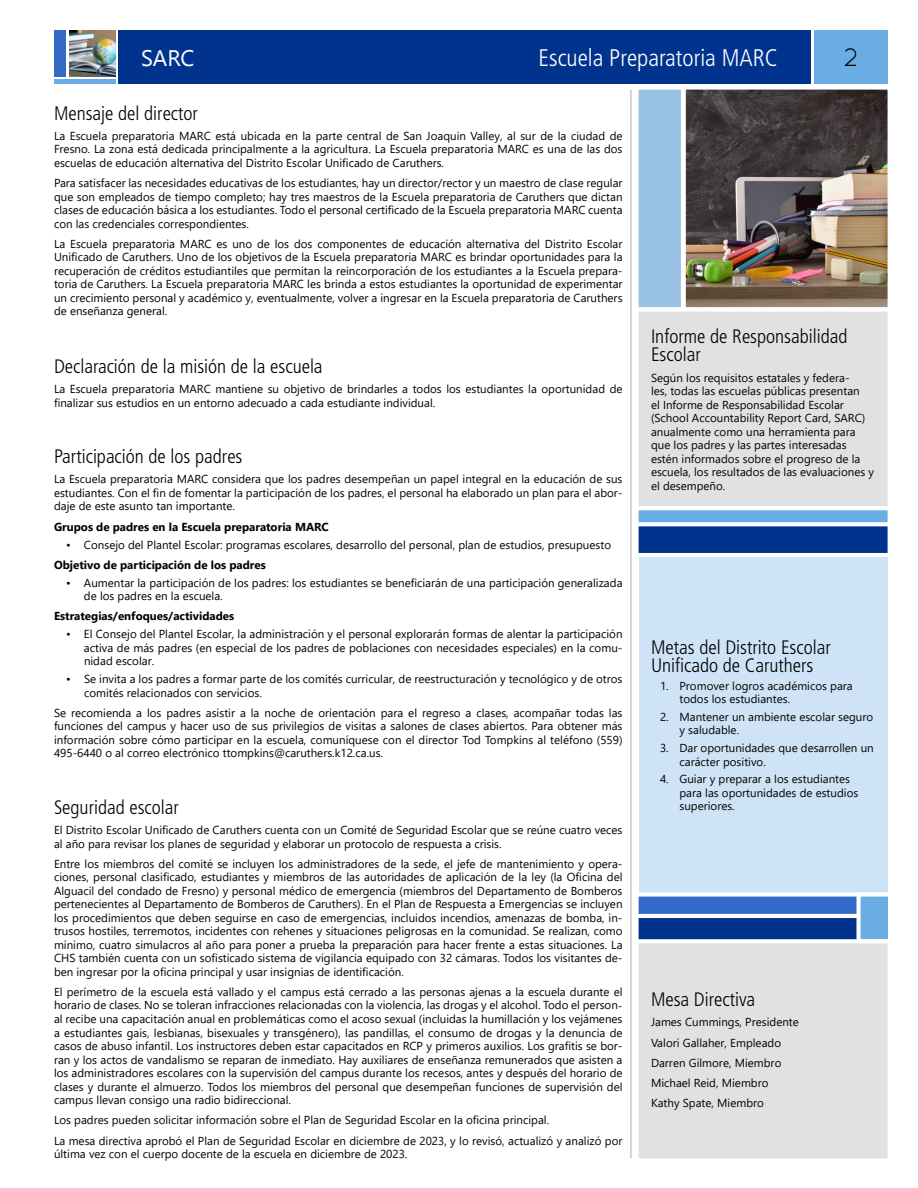
<style>
.page{position:relative;width:918px;height:1188px;background:#fff}
.page>*{position:absolute;margin:0;border:0;box-sizing:border-box;transform-origin:0 0}
.t1{font:25.5px "Quicksand";color:#010101}
.t2{font:300 condensed 24px "Frutiger LT Std";color:#fff}
.t3{font:300 condensed 19.5px/18px "Frutiger LT Std";color:#010101}
.t4{font:11.55px/13.5px "Segoe UI";color:#010101}
.t5{font:700 11.55px "Segoe UI";color:#010101}
</style>
<div class="page">
<div style="left:815px;top:30px;width:73px;height:54px;background:#6aade4"></div>
<div style="left:639px;top:90px;width:249px;height:1068px;background:#cee4f6"></div>
<hr style="left:630px;top:90px;width:2px;height:1068px;background:#c8c8c8">
<div style="left:118px;top:30px;width:694px;height:54px;background:#00338d"></div>
<img style="left:69px;top:30px;width:47px;height:46px">
<div style="left:54px;top:30px;width:12px;height:46px;background:#3469c8"></div>
<hr style="left:54px;top:80px;width:62px;height:4px;background:#6aade4">
<div style="left:638px;top:313px;width:250px;height:193px;background:#e1e1e1"></div>
<div style="left:638px;top:943px;width:250px;height:216px;background:#e1e1e1"></div>
<div style="left:635px;top:908px;width:257px;height:35px;background:#00338d;border:4px solid #fff"></div>
<div style="left:635px;top:893px;width:257px;height:25px;background:#3469c8;border:4px solid #fff"></div>
<svg style="left:861px;top:898px;width:26px;height:40px"></svg>
<div style="left:856px;top:893px;width:36px;height:50px;border:4px solid #fff"></div>
<div style="left:635px;top:522px;width:257px;height:35px;background:#00338d;border:4px solid #fff"></div>
<div style="left:635px;top:506px;width:257px;height:20px;background:#6aade4;border:4px solid #fff"></div>
<svg style="left:638px;top:89px;width:42px;height:224px;background:#9ec5e6"></svg>
<img style="left:680px;top:83px;width:208px;height:230px">
<h2 class="t2" style="left:539px;top:44px;width:241px">Escuela Preparatoria MARC</h2>
<h1 class="t1" style="left:844px;top:42px;width:17px">2</h1>
<h3 class="t3" style="left:54px;top:104px;width:146px">Mensaje del director</h3>
<p class="t4" style="left:54px;top:128px;width:570px;text-align:justify">La Escuela preparatoria MARC está ubicada en la parte central de San Joaquin Valley, al sur de la ciudad de Fresno. La zona está dedicada principalmente a la agricultura. La Escuela preparatoria MARC es una de las dos escuelas de educación alternativa del Distrito Escolar Unificado de Caruthers.</p>
<p class="t4" style="left:54px;top:175px;width:570px;text-align:justify">Para satisfacer las necesidades educativas de los estudiantes, hay un director/rector y un maestro de clase regular que son empleados de tiempo completo; hay tres maestros de la Escuela preparatoria de Caruthers que dictan clases de educación básica a los estudiantes. Todo el personal certificado de la Escuela preparatoria MARC cuenta con las credenciales correspondientes.</p>
<p class="t4" style="left:54px;top:236px;width:570px;text-align:justify">La Escuela preparatoria MARC es uno de los dos componentes de educación alternativa del Distrito Escolar Unificado de Caruthers. Uno de los objetivos de la Escuela preparatoria MARC es brindar oportunidades para la recuperación de créditos estudiantiles que permitan la reincorporación de los estudiantes a la Escuela prepara&shy;toria de Caruthers. La Escuela preparatoria MARC les brinda a estos estudiantes la oportunidad de experimentar un crecimiento personal y académico y, eventualmente, volver a ingresar en la Escuela preparatoria de Caruthers de enseñanza general.</p>
<h3 class="t3" style="left:54px;top:358px;width:270px">Declaración de la misión de la escuela</h3>
<p class="t4" style="left:54px;top:381px;width:570px">La Escuela preparatoria MARC mantiene su objetivo de brindarles a todos los estudiantes la oportunidad de finalizar sus estudios en un entorno adecuado a cada estudiante individual.</p>
<h3 class="t3" style="left:54px;top:448px;width:190px">Participación de los padres</h3>
<p class="t4" style="left:54px;top:472px;width:570px;text-align:justify">La Escuela preparatoria MARC considera que los padres desempeñan un papel integral en la educación de sus estudiantes. Con el fin de fomentar la participación de los padres, el personal ha elaborado un plan para el abor&shy;daje de este asunto tan importante.</p>
<p class="t5" style="left:54px;top:516px;width:276px">Grupos de padres en la Escuela preparatoria MARC</p>
<p class="t4" style="left:66px;top:537px;width:547px">• Consejo del Plantel Escolar: programas escolares, desarrollo del personal, plan de estudios, presupuesto</p>
<p class="t5" style="left:54px;top:554px;width:213px">Objetivo de participación de los padres</p>
<p class="t4" style="left:84px;top:575px;width:540px;text-indent:-18px">• Aumentar la participación de los padres: los estudiantes se beneficiarán de una participación generalizada de los padres en la escuela.</p>
<p class="t5" style="left:54px;top:605px;width:182px">Estrategias/enfoques/actividades</p>
<p class="t4" style="left:84px;top:626px;width:540px;text-align:justify;text-indent:-18px">• El Consejo del Plantel Escolar, la administración y el personal explorarán formas de alentar la participación activa de más padres (en especial de los padres de poblaciones con necesidades especiales) en la comu&shy;nidad escolar.</p>
<p class="t4" style="left:84px;top:671px;width:540px;text-indent:-18px">• Se invita a los padres a formar parte de los comités curricular, de reestructuración y tecnológico y de otros comités relacionados con servicios.</p>
<p class="t4" style="left:54px;top:705px;width:570px;text-align:justify">Se recomienda a los padres asistir a la noche de orientación para el regreso a clases, acompañar todas las funciones del campus y hacer uso de sus privilegios de visitas a salones de clases abiertos. Para obtener más información sobre cómo participar en la escuela, comuníquese con el director Tod Tompkins al teléfono (559)<br>495-6440 o al correo electrónico ttompkins@caruthers.k12.ca.us.</p>
<h3 class="t3" style="left:54px;top:798px;width:126px">Seguridad escolar</h3>
<p class="t4" style="left:54px;top:822px;width:570px">El Distrito Escolar Unificado de Caruthers cuenta con un Comité de Seguridad Escolar que se reúne cuatro veces al año para revisar los planes de seguridad y elaborar un protocolo de respuesta a crisis.</p>
<p class="t4" style="left:54px;top:856px;width:570px;text-align:justify">Entre los miembros del comité se incluyen los administradores de la sede, el jefe de mantenimiento y opera&shy;ciones, personal clasificado, estudiantes y miembros de las autoridades de aplicación de la ley (la Oficina del Alguacil del condado de Fresno) y personal médico de emergencia (miembros del Departamento de Bomberos pertenecientes al Departamento de Bomberos de Caruthers). En el Plan de Respuesta a Emergencias se incluyen los procedimientos que deben seguirse en caso de emergencias, incluidos incendios, amenazas de bomba, in&shy;trusos hostiles, terremotos, incidentes con rehenes y situaciones peligrosas en la comunidad. Se realizan, como mínimo, cuatro simulacros al año para poner a prueba la preparación para hacer frente a estas situaciones. La CHS también cuenta con un sofisticado sistema de vigilancia equipado con 32 cámaras. Todos los visitantes de&shy;ben ingresar por la oficina principal y usar insignias de identificación.</p>
<p class="t4" style="left:54px;top:984px;width:570px;text-align:justify">El perímetro de la escuela está vallado y el campus está cerrado a las personas ajenas a la escuela durante el horario de clases. No se toleran infracciones relacionadas con la violencia, las drogas y el alcohol. Todo el person&shy;al recibe una capacitación anual en problemáticas como el acoso sexual (incluidas la humillación y los vejámenes a estudiantes gais, lesbianas, bisexuales y transgénero), las pandillas, el consumo de drogas y la denuncia de casos de abuso infantil. Los instructores deben estar capacitados en RCP y primeros auxilios. Los grafitis se bor&shy;ran y los actos de vandalismo se reparan de inmediato. Hay auxiliares de enseñanza remunerados que asisten a los administradores escolares con la supervisión del campus durante los recesos, antes y después del horario de clases y durante el almuerzo. Todos los miembros del personal que desempeñan funciones de supervisión del campus llevan consigo una radio bidireccional.</p>
<p class="t4" style="left:54px;top:1109px;width:570px;line-height:20.2px">Los padres pueden solicitar información sobre el Plan de Seguridad Escolar en la oficina principal.<br>La mesa directiva aprobó el Plan de Seguridad Escolar en diciembre de 2023, y lo revisó, actualizó y analizó por</p>
<p class="t4" style="left:54px;top:1146px;width:355px">última vez con el cuerpo docente de la escuela en diciembre de 2023.</p>
<h3 class="t3" style="left:651px;top:328px;width:198px">Informe de Responsabilidad<br>Escolar</h3>
<p class="t4" style="left:651px;top:370px;width:225px">Según los requisitos estatales y federa-<br>les, todas las escuelas públicas presentan<br>el Informe de Responsabilidad Escolar (School Accountability Report Card, SARC) anualmente como una herramienta para que los padres y las partes interesadas estén informados sobre el progreso de la escuela, los resultados de las evaluaciones y el desempeño.</p>
<h3 class="t3" style="left:651px;top:638px;width:181px">Metas del Distrito Escolar<br>Unificado de Caruthers</h3>
<p class="t4" style="left:679px;top:678px;width:175px;text-indent:-19px">1. Promover logros académicos para todos los estudiantes.</p>
<p class="t4" style="left:679px;top:709px;width:195px;text-indent:-19px">2. Mantener un ambiente escolar seguro y saludable.</p>
<p class="t4" style="left:679px;top:740px;width:196px;text-indent:-19px">3. Dar oportunidades que desarrollen un carácter positivo.</p>
<p class="t4" style="left:679px;top:772px;width:180px;text-indent:-19px">4. Guiar y preparar a los estudiantes para las oportunidades de estudios superiores.</p>
<h3 class="t3" style="left:651px;top:991px;width:106px">Mesa Directiva</h3>
<p class="t4" style="left:651px;top:1011px;width:149px;line-height:20.2px">James Cummings, Presidente<br>Valori Gallaher, Empleado<br>Darren Gilmore, Miembro<br>Michael Reid, Miembro<br>Kathy Spate, Miembro</p>
</div>
